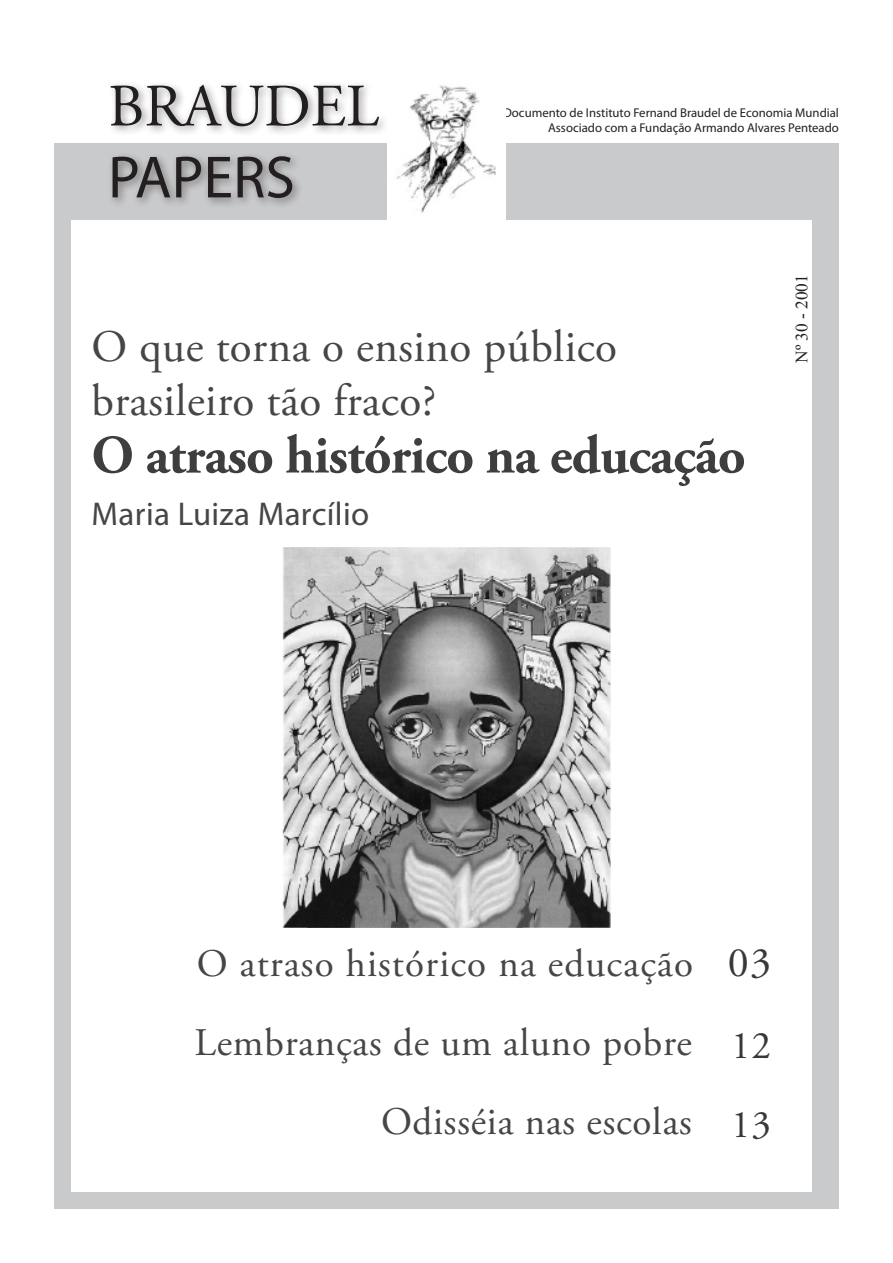
<style>
.page{position:relative;width:893px;height:1263px;background:#fff}
.page>*{position:absolute;margin:0;border:0;box-sizing:border-box;transform-origin:0 0}
.t1{font:60px "Adobe Garamond Pro";color:#231f20}
.t2{font:60px "Myriad Pro";color:#231f20}
.t3{font:700 54px "Adobe Garamond Pro";letter-spacing:-.015em;color:#3e3e3f}
.t4{font:45px "Adobe Garamond Pro";letter-spacing:.01em;color:#454647}
.t5{font:39px "Adobe Garamond Pro";letter-spacing:.02em;color:#454647}
.t6{font:33px "Myriad Pro";letter-spacing:.01em;color:#454647}
.t7{font:17.25px "Times New Roman";color:#231f20}
.t8{font:12.75px "Myriad Pro";color:#231f20}
.s1{font-size:42px;color:#383839}
.s2{color:#fff}
.s3{color:#383839}
</style>
<div class="page">
<div style="left:812px;top:196px;width:27px;height:1013px;background:#c9cacc"></div>
<div style="left:54px;top:1192px;width:785px;height:17px;background:#c9cacc"></div>
<div style="left:54px;top:143px;width:785px;height:77px;background:#c9cacc"></div>
<div style="left:106px;top:80px;width:283px;height:128px;background:#231f20;opacity:.46"></div>
<img style="left:387px;top:80px;width:119px;height:140px">
<div style="left:54px;top:220px;width:17px;height:989px;background:#c9cacc"></div>
<img style="left:282px;top:548px;width:329px;height:380px">
<p class="t1" style="left:108px;top:70px;width:272px">BRAUDEL</p>
<p class="t2" style="left:108px;top:140px;width:188px">PAPERS</p>
<p class="t8" style="left:503px;top:105px;width:337px">Documento de Instituto Fernand Braudel de Economia Mundial</p>
<p class="t8" style="left:548px;top:120px;width:292px">Associado com a Fundação Armando Alvares Penteado</p>
<p class="t4" style="left:92px;top:320px;width:527px">O que torna o ensino público</p>
<p class="t4" style="left:92px;top:374px;width:346px">brasileiro tão fraco?</p>
<p class="t3" style="left:92px;top:424px;width:656px">O atraso histórico na educação</p>
<p class="t6" style="left:92px;top:494px;width:279px">Maria Luiza Marcílio</p>
<p class="t7" style="left:790px;top:363px;width:90px;rotate:-90deg">Nº 30 - 2001</p>
<p class="t5" style="left:197px;top:940px;width:576px">O atraso histórico na educação <span class="s1">03</span></p>
<p class="t5" style="left:194px;top:1019px;width:578px">Lembranças de um aluno pobre <span class="s2">x</span><span class="s3">12</span></p>
<p class="t5" style="left:381px;top:1098px;width:392px">Odisséia nas escolas <span class="s2">x</span><span class="s3">13</span></p>
</div>
